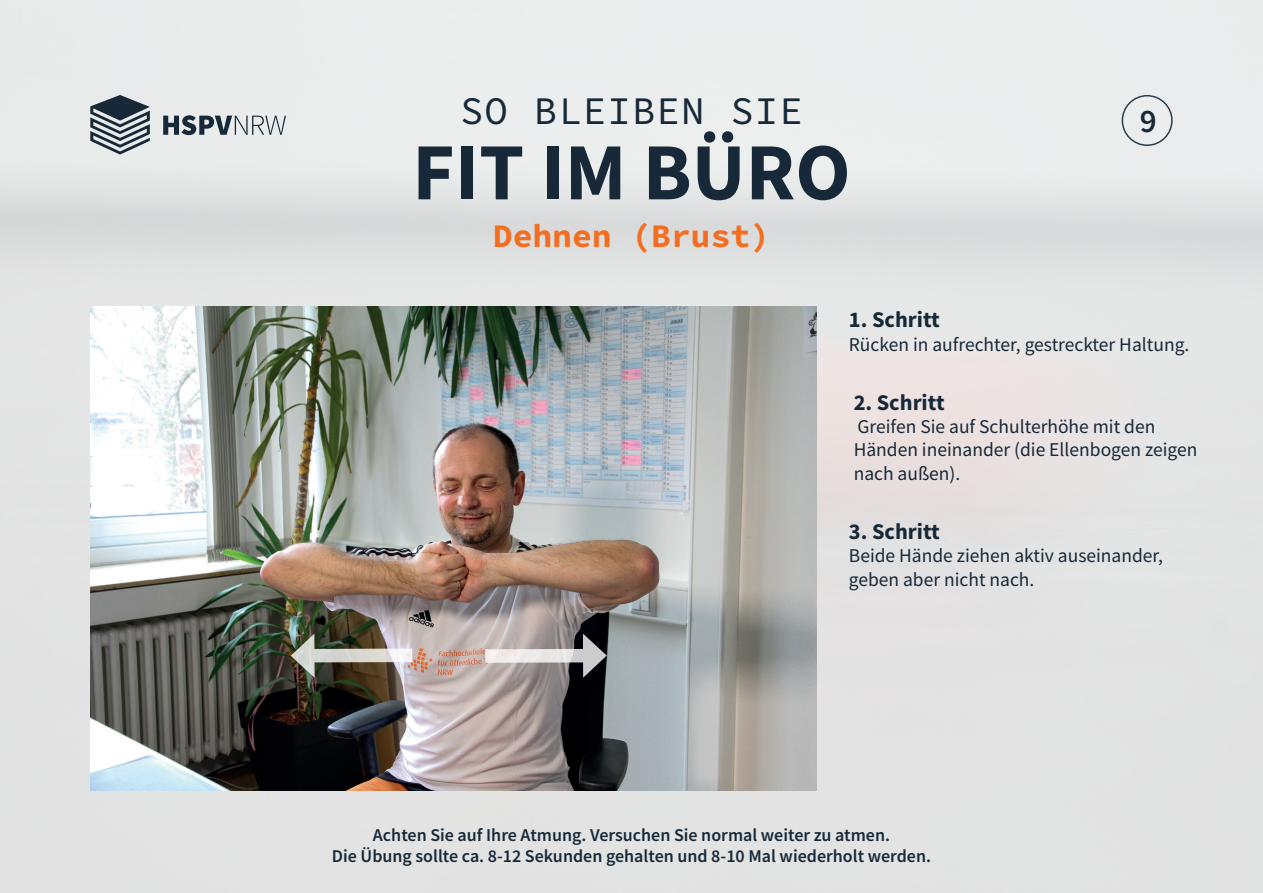
<style>
.page{position:relative;width:1263px;height:893px;background:#fff}
.page>*{position:absolute;margin:0;border:0;box-sizing:border-box;transform-origin:0 0}
.t1{font:700 81px "HSPV";color:#172938}
.t2{font:39px "HSPV Mono";letter-spacing:.03em;color:#172938}
.t3{font:700 33px "HSPV Mono";color:#f36e21}
.t4{font:600 33px "HSPV";color:#172938}
.t5{font:700 22.5px "HSPV";color:#172938}
.t6{font:19.5px/23.4px "HSPV";color:#172938}
.t7{font:600 18px/21.6px "HSPV";color:#172938;text-align:center}
</style>
<div class="page">
<img style="left:0;top:0;width:1263px;height:893px">
<div style="left:1122px;top:95px;width:51px;height:51px;border:2px solid #172938;border-radius:50%"></div>
<svg style="left:163px;top:115px;width:123px;height:20px;background:#949da3"></svg>
<svg style="left:90px;top:95px;width:60px;height:60px;background:#828c93"></svg>
<img style="left:90px;top:307px;width:726px;height:483px">
<svg style="left:485px;top:649px;width:98px;height:14px"></svg>
<svg style="left:583px;top:634px;width:24px;height:44px"></svg>
<svg style="left:315px;top:648px;width:97px;height:14px"></svg>
<svg style="left:291px;top:634px;width:24px;height:44px"></svg>
<h2 class="t2" style="left:460px;top:83px;width:344px">SO BLEIBEN SIE</h2>
<h1 class="t1" style="left:412px;top:118px;width:440px">FIT IM BÜRO</h1>
<h3 class="t3" style="left:493px;top:212px;width:279px">Dehnen (Brust)</h3>
<h3 class="t4" style="left:1140px;top:99px;width:18px">9</h3>
<p class="t5" style="left:849px;top:304px;width:92px">1. Schritt</p>
<p class="t6" style="left:849px;top:332px;width:342px">Rücken in aufrechter, gestreckter Haltung.</p>
<p class="t5" style="left:854px;top:387px;width:92px">2. Schritt</p>
<p class="t6" style="left:854px;top:415px;width:345px">Greifen Sie auf Schulterhöhe mit den<br>Händen ineinander (die Ellenbogen zeigen nach außen).</p>
<p class="t5" style="left:849px;top:516px;width:92px">3. Schritt</p>
<p class="t6" style="left:849px;top:544px;width:316px">Beide Hände ziehen aktiv auseinander, geben aber nicht nach.</p>
<p class="t7" style="left:332px;top:824px;width:601px">Achten Sie auf Ihre Atmung. Versuchen Sie normal weiter zu atmen.<br>Die Übung sollte ca. 8-12 Sekunden gehalten und 8-10 Mal wiederholt werden.</p>
</div>
